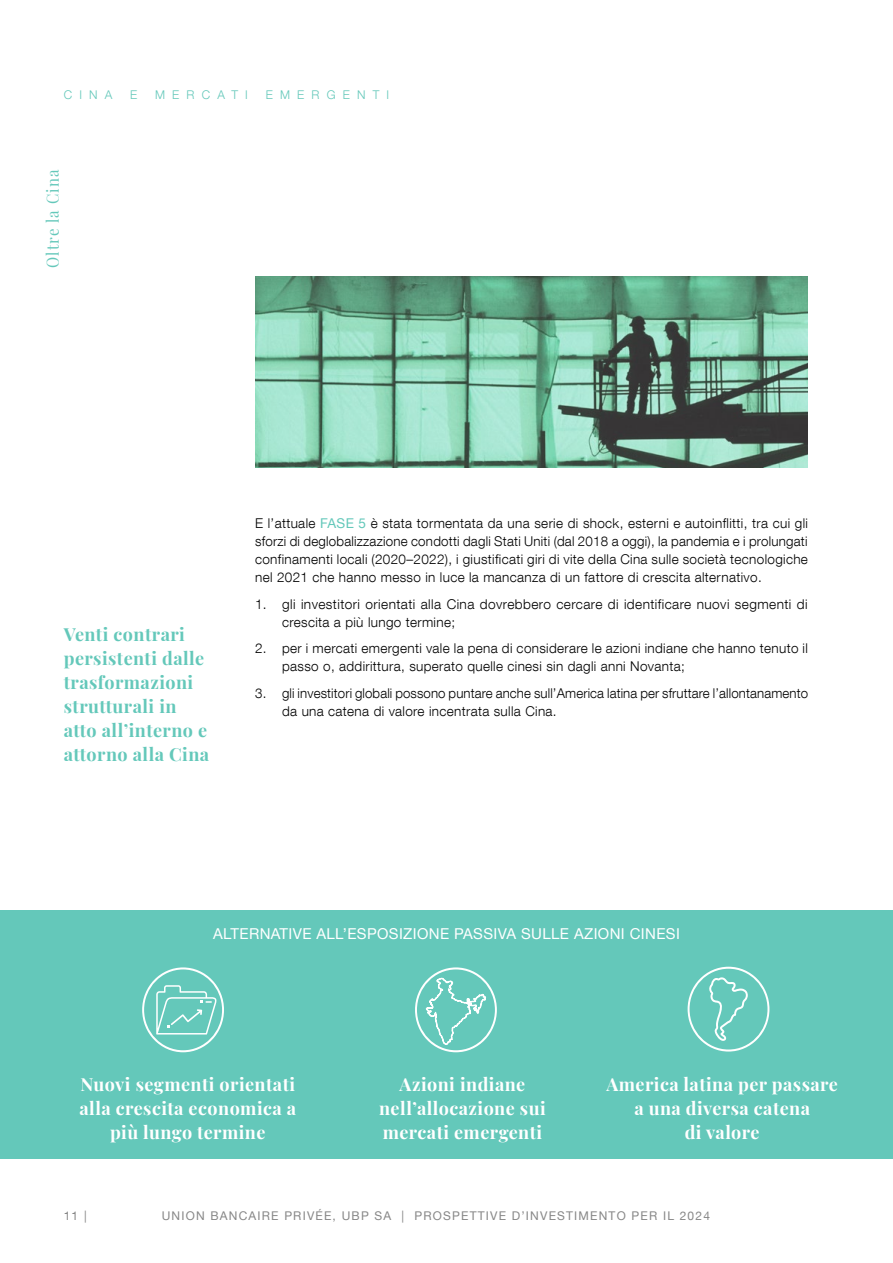
<style>
.page{position:relative;width:893px;height:1263px;background:#fff}
.page>*{position:absolute;margin:0;border:0;box-sizing:border-box;transform-origin:0 0}
.t1{font:700 18px/24px "Playfair Display";letter-spacing:.025em;color:#fff;text-align:center}
.t2{font:700 18px/24px "Playfair Display";letter-spacing:.025em;color:#64c8ba}
.t3{font:16.5px "Playfair Display";letter-spacing:.075em;color:#64c8ba;scale:.91 1}
.t4{font:15px "Helvetica Neue LT Com";letter-spacing:.025em;color:#fff}
.t5{font:300 13.5px/18px "Helvetica Neue LT Com";letter-spacing:.025em;color:#000}
.t6{font:12px "Helvetica Neue LT Com";letter-spacing:.1em;color:#878787}
.t7{font:300 12px "Helvetica Neue LT Com";letter-spacing:.6em;color:#64c8ba}
.s1{font-weight:400;color:#64c8ba}
</style>
<div class="page">
<div style="left:0;top:910px;width:893px;height:249px;background:#64c8ba"></div>
<svg style="left:415px;top:967px;width:82px;height:85px"></svg>
<svg style="left:142px;top:967px;width:82px;height:85px"></svg>
<img style="left:255px;top:276px;width:553px;height:192px">
<svg style="left:688px;top:967px;width:81px;height:84px"></svg>
<p class="t7" style="left:64px;top:87px;width:50px">CINA</p>
<p class="t7" style="left:130px;top:87px;width:9px">E</p>
<p class="t7" style="left:155px;top:87px;width:94px">MERCATI</p>
<p class="t7" style="left:266px;top:87px;width:125px">EMERGENTI</p>
<p class="t3" style="left:40px;top:268px;width:109px;rotate:-90deg">Oltre la Cina</p>
<h1 class="t2" style="left:64px;top:620px;width:147px">Venti contrari persistenti dalle trasformazioni strutturali in atto all’interno e attorno alla Cina</h1>
<p class="t5" style="left:255px;top:514px;width:554px;text-align:justify">E l’attuale <span class="s1">FASE 5</span> è stata tormentata da una serie di shock, esterni e autoinflitti, tra cui gli sforzi di deglobalizzazione condotti dagli Stati Uniti (dal 2018 a oggi), la pandemia e i prolungati confinamenti locali (2020–2022), i giustificati giri di vite della Cina sulle società tecnologiche nel 2021 che hanno messo in luce la mancanza di un fattore di crescita alternativo.</p>
<p class="t5" style="left:282px;top:595px;width:527px;text-indent:-27px">1. gli investitori orientati alla Cina dovrebbero cercare di identificare nuovi segmenti di crescita a più lungo termine;</p>
<p class="t5" style="left:282px;top:639px;width:527px;text-indent:-27px">2. per i mercati emergenti vale la pena di considerare le azioni indiane che hanno tenuto il passo o, addirittura, superato quelle cinesi sin dagli anni Novanta;</p>
<p class="t5" style="left:282px;top:684px;width:527px;text-indent:-27px">3. gli investitori globali possono puntare anche sull’America latina per sfruttare l’allontanamento da una catena di valore incentrata sulla Cina.</p>
<p class="t4" style="left:213px;top:924px;width:468px">ALTERNATIVE ALL’ESPOSIZIONE PASSIVA SULLE AZIONI CINESI</p>
<h1 class="t1" style="left:79px;top:1070px;width:218px">Nuovi segmenti orientati alla crescita economica a più lungo termine</h1>
<h1 class="t1" style="left:379px;top:1071px;width:168px">Azioni indiane nell’allocazione sui mercati emergenti</h1>
<h1 class="t1" style="left:606px;top:1071px;width:233px">America latina per passare a una diversa catena<br>di valore</h1>
<p class="t6" style="left:64px;top:1209px;width:24px">11 |</p>
<p class="t6" style="left:162px;top:1209px;width:550px">UNION BANCAIRE PRIVÉE, UBP SA | PROSPETTIVE D’INVESTIMENTO PER IL 2024</p>
</div>
